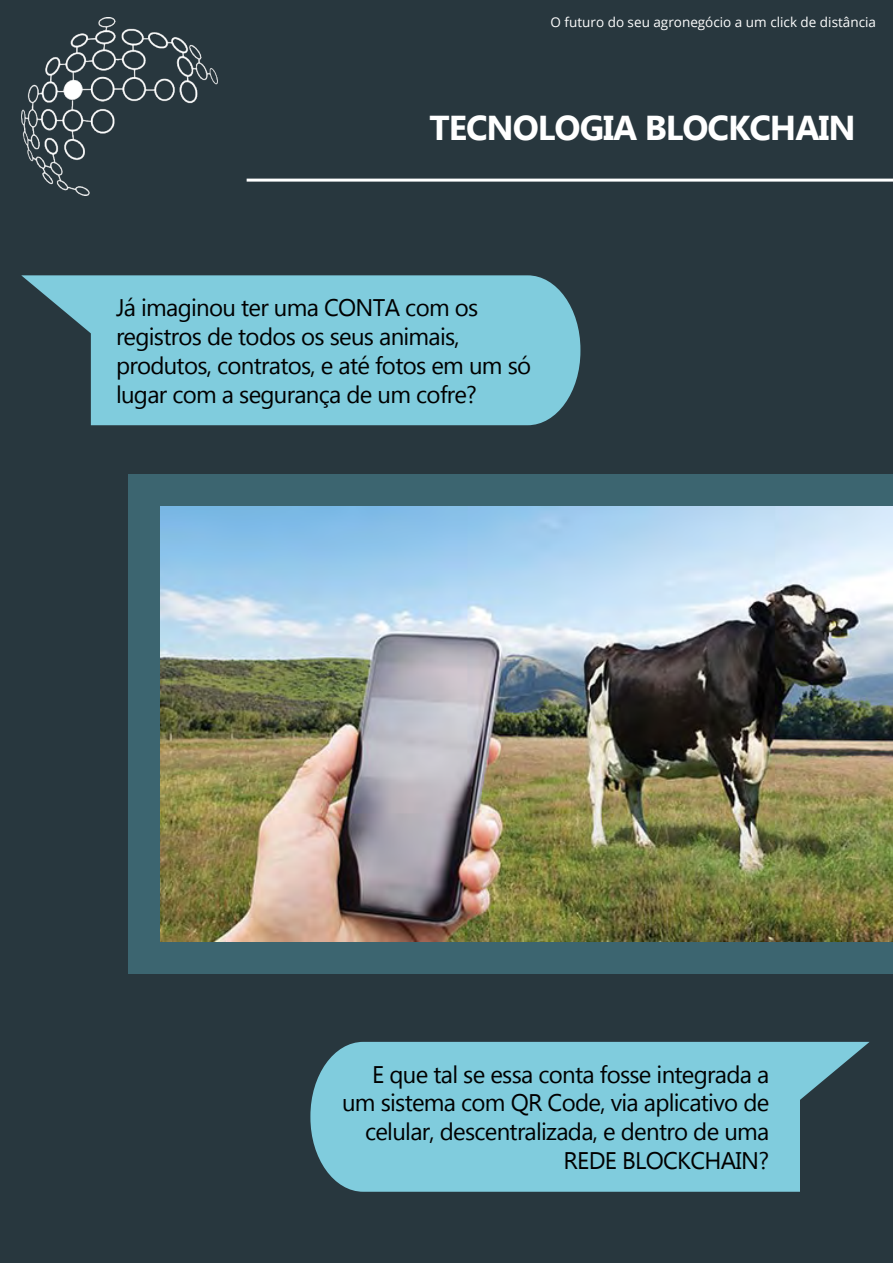
<style>
.page{position:relative;width:893px;height:1263px;background:#28373e}
.page>*{position:absolute;margin:0;border:0;box-sizing:border-box;transform-origin:0 0}
.t1{font:700 34.5px "Microsoft New Tai Lue";letter-spacing:-.03em;color:#fff}
.t2{font:24px/28.8px "Microsoft New Tai Lue";letter-spacing:-.03em;color:#000}
.t3{font:13.5px "Open Sans";color:#fff}
</style>
<div class="page">
<img style="left:21px;top:17px;width:197px;height:179px">
<hr style="left:247px;top:179px;width:646px;height:3px;background:#fff">
<svg style="left:21px;top:275px;width:559px;height:150px;background:#75b9c9"></svg>
<svg style="left:310px;top:1042px;width:560px;height:150px;background:#74b9c8"></svg>
<div style="left:128px;top:474px;width:764px;height:500px;background:#3c6570"></div>
<img style="left:160px;top:506px;width:732px;height:436px">
<p class="t3" style="left:551px;top:13px;width:327px">O futuro do seu agronegócio a um click de distância</p>
<h1 class="t1" style="left:430px;top:108px;width:428px">TECNOLOGIA BLOCKCHAIN</h1>
<p class="t2" style="left:116px;top:295px;width:417px">Já imaginou ter uma CONTA com os registros de todos os seus animais, produtos, contratos, e até fotos em um só lugar com a segurança de um cofre?</p>
<p class="t2" style="left:342px;top:1062px;width:429px;text-align:right">E que tal se essa conta fosse integrada a um sistema com QR Code, via aplicativo de celular, descentralizada, e dentro de uma REDE BLOCKCHAIN?</p>
</div>
